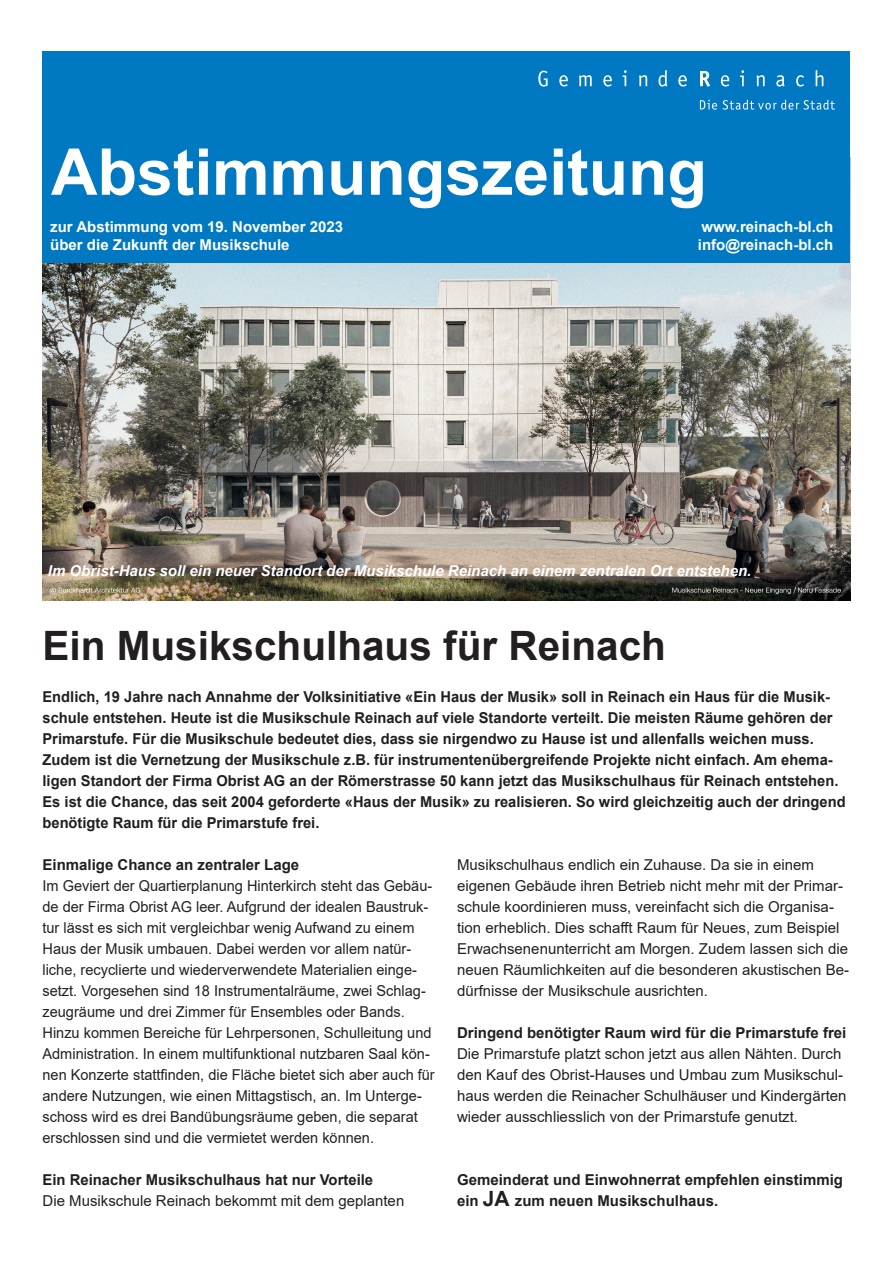
<style>
.page{position:relative;width:893px;height:1263px;background:#fff}
.page>*{position:absolute;margin:0;border:0;box-sizing:border-box;transform-origin:0 0}
.t1{font:700 64.5px "Arial";color:#fff}
.t2{font:700 40.5px "Arial";color:#231f20}
.t3{font:15px/21px "Arial";color:#231f20}
.t4{font:700 15px/21px "Arial";color:#231f20}
.t5{font:700 15px "Arial";color:#fff}
.t6{font:italic 700 15px "Arial";color:#fff}
.s1{font-size:21px}
</style>
<div class="page">
<img style="left:43px;top:263px;width:807px;height:338px">
<div style="left:43px;top:51px;width:807px;height:212px;background:#0079c2"></div>
<svg style="left:700px;top:100px;width:17px;height:10px"></svg>
<svg style="left:723px;top:100px;width:112px;height:10px"></svg>
<svg style="left:538px;top:71px;width:10px;height:16px"></svg>
<svg style="left:559px;top:75px;width:9px;height:12px"></svg>
<svg style="left:579px;top:75px;width:13px;height:11px"></svg>
<svg style="left:603px;top:75px;width:9px;height:12px"></svg>
<svg style="left:623px;top:70px;width:4px;height:16px"></svg>
<svg style="left:639px;top:75px;width:8px;height:11px"></svg>
<svg style="left:658px;top:70px;width:9px;height:17px"></svg>
<svg style="left:678px;top:75px;width:9px;height:12px"></svg>
<svg style="left:700px;top:71px;width:10px;height:16px"></svg>
<svg style="left:721px;top:75px;width:8px;height:12px"></svg>
<svg style="left:740px;top:70px;width:4px;height:16px"></svg>
<svg style="left:756px;top:75px;width:9px;height:11px"></svg>
<svg style="left:776px;top:75px;width:9px;height:12px"></svg>
<svg style="left:796px;top:75px;width:8px;height:12px"></svg>
<svg style="left:816px;top:70px;width:7px;height:16px"></svg>
<h1 class="t1" style="left:51px;top:127px;width:657px">Abstimmungszeitung</h1>
<p class="t5" style="left:50px;top:216px;width:294px">zur Abstimmung vom 19. November 2023</p>
<p class="t5" style="left:701px;top:216px;width:133px">www.reinach-bl.ch</p>
<p class="t5" style="left:50px;top:234px;width:241px">über die Zukunft der Musikschule</p>
<p class="t5" style="left:698px;top:234px;width:137px">info@reinach-bl.ch</p>
<p class="t6" style="left:48px;top:561px;width:705px">Im Obrist-Haus soll ein neuer Standort der Musikschule Reinach an einem zentralen Ort entstehen.</p>
<h2 class="t2" style="left:43px;top:617px;width:625px">Ein Musikschulhaus für Reinach</h2>
<p class="t4" style="left:43px;top:686px;width:805px">Endlich, 19 Jahre nach Annahme der Volksinitiative «Ein Haus der Musik» soll in Reinach ein Haus für die Musik&shy;schule entstehen. Heute ist die Musikschule Reinach auf viele Standorte verteilt. Die meisten Räume gehören der Primarstufe. Für die Musikschule bedeutet dies, dass sie nirgendwo zu Hause ist und allenfalls weichen muss.<br>Zudem ist die Vernetzung der Musikschule z.B. für instrumentenübergreifende Projekte nicht einfach. Am ehema&shy;ligen Standort der Firma Obrist AG an der Römerstrasse 50 kann jetzt das Musikschulhaus für Reinach entstehen.<br>Es ist die Chance, das seit 2004 geforderte «Haus der Musik» zu realisieren. So wird gleichzeitig auch der dringend benötigte Raum für die Primarstufe frei.</p>
<p class="t4" style="left:43px;top:854px;width:258px">Einmalige Chance an zentraler Lage</p>
<p class="t3" style="left:43px;top:875px;width:394px">Im Geviert der Quartierplanung Hinterkirch steht das Gebäu&shy;de der Firma Obrist AG leer. Aufgrund der idealen Baustruk&shy;tur lässt es sich mit vergleichbar wenig Aufwand zu einem Haus der Musik umbauen. Dabei werden vor allem natür&shy;liche, recyclierte und wiederverwendete Materialien einge&shy;setzt. Vorgesehen sind 18 Instrumentalräume, zwei Schlag&shy;zeugräume und drei Zimmer für Ensembles oder Bands.<br>Hinzu kommen Bereiche für Lehrpersonen, Schulleitung und Administration. In einem multifunktional nutzbaren Saal kön&shy;nen Konzerte stattfinden, die Fläche bietet sich aber auch für andere Nutzungen, wie einen Mittagstisch, an. Im Unterge&shy;schoss wird es drei Bandübungsräume geben, die separat erschlossen sind und die vermietet werden können.</p>
<p class="t4" style="left:43px;top:1169px;width:332px">Ein Reinacher Musikschulhaus hat nur Vorteile</p>
<p class="t3" style="left:43px;top:1190px;width:363px">Die Musikschule Reinach bekommt mit dem geplanten</p>
<p class="t3" style="left:457px;top:854px;width:393px">Musikschulhaus endlich ein Zuhause. Da sie in einem eigenen Gebäude ihren Betrieb nicht mehr mit der Primar&shy;schule koordinieren muss, vereinfacht sich die Organisa&shy;tion erheblich. Dies schafft Raum für Neues, zum Beispiel Erwachsenenunterricht am Morgen. Zudem lassen sich die neuen Räumlichkeiten auf die besonderen akustischen Be&shy;dürfnisse der Musikschule ausrichten.</p>
<p class="t4" style="left:457px;top:1022px;width:391px">Dringend benötigter Raum wird für die Primarstufe frei</p>
<p class="t3" style="left:457px;top:1043px;width:391px">Die Primarstufe platzt schon jetzt aus allen Nähten. Durch den Kauf des Obrist-Hauses und Umbau zum Musikschul&shy;haus werden die Reinacher Schulhäuser und Kindergärten wieder ausschliesslich von der Primarstufe genutzt.</p>
<p class="t4" style="left:457px;top:1169px;width:387px">Gemeinderat und Einwohnerrat empfehlen einstimmig ein <span class="s1">JA</span> zum neuen Musikschulhaus.</p>
</div>
